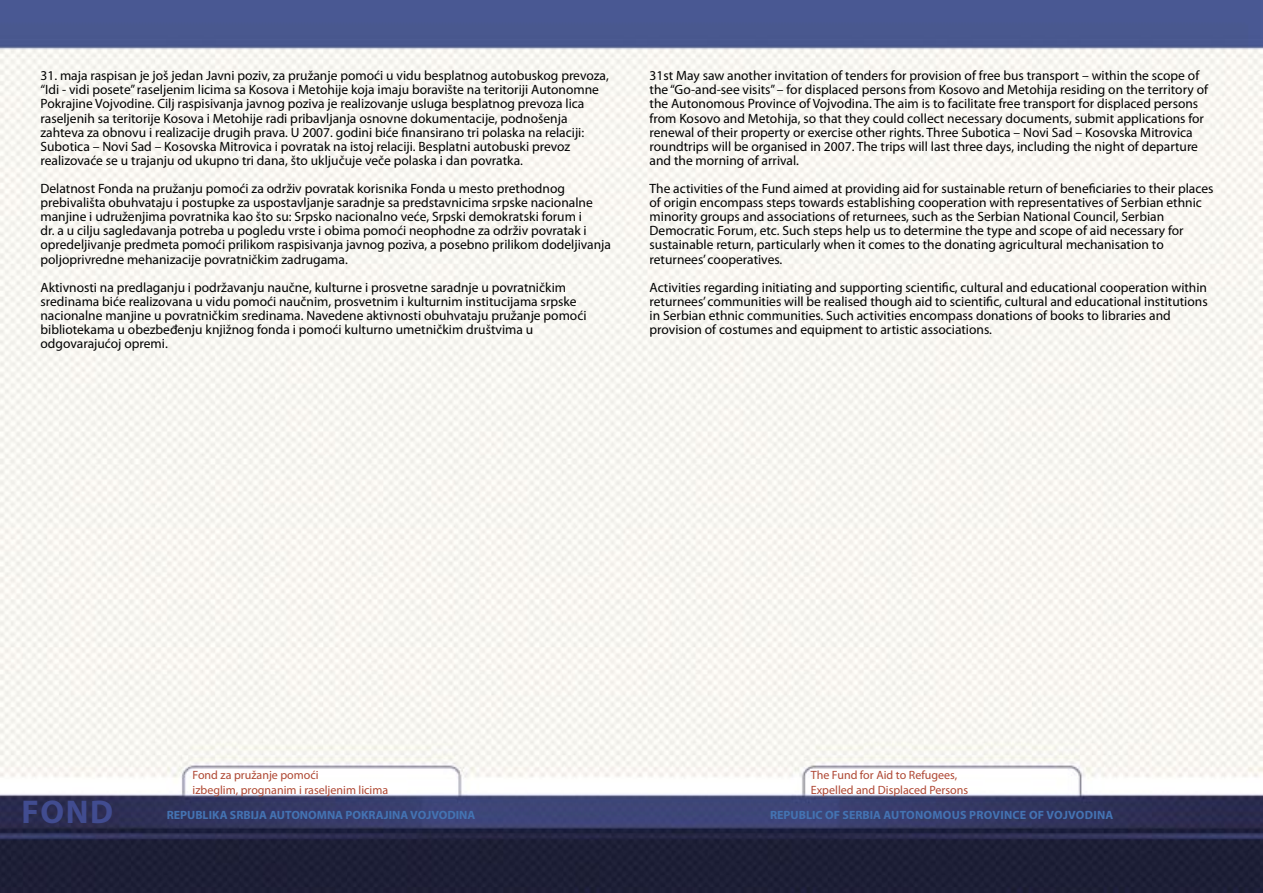
<style>
.page{position:relative;width:1263px;height:893px;background:#fff}
.page>*{position:absolute;margin:0;border:0;box-sizing:border-box;transform-origin:0 0}
.t1{font:700 33px "Myriad Pro";color:#414c90}
.t2{font:13.5px/14.1px "Myriad Pro";color:#000}
.t3{font:12px "Myriad Pro";color:#af4733}
.t4{font:700 12px "Myriad Pro";letter-spacing:.02em;color:#4473b3}
.t5{font:700 12px "Myriad Pro";color:#4473b3}
</style>
<div class="page">
<img style="left:0;top:0;width:1263px;height:893px">
<p class="t2" style="left:40px;top:69px;width:570px">31. maja raspisan je još jedan Javni poziv, za pružanje pomoći u vidu besplatnog autobuskog prevoza, “Idi - vidi posete” raseljenim licima sa Kosova i Metohije koja imaju boravište na teritoriji Autonomne<br>Pokrajine Vojvodine. Cilj raspisivanja javnog poziva je realizovanje usluga besplatnog prevoza lica</p>
<p class="t2" style="left:40px;top:111px;width:545px">raseljenih sa teritorije Kosova i Metohije radi pribavljanja osnovne dokumentacije, podnošenja zahteva za obnovu i realizacije drugih prava. U 2007. godini biće finansirano tri polaska na relaciji:<br>Subotica – Novi Sad – Kosovska Mitrovica i povratak na istoj relaciji. Besplatni autobuski prevoz realizovaće se u trajanju od ukupno tri dana, što uključuje veče polaska i dan povratka.</p>
<p class="t2" style="left:40px;top:182px;width:572px">Delatnost Fonda na pružanju pomoći za održiv povratak korisnika Fonda u mesto prethodnog prebivališta obuhvataju i postupke za uspostavljanje saradnje sa predstavnicima srpske nacionalne manjine i udruženjima povratnika kao što su: Srpsko nacionalno veće, Srpski demokratski forum i<br>dr. a u cilju sagledavanja potreba u pogledu vrste i obima pomoći neophodne za održiv povratak i opredeljivanje predmeta pomoći prilikom raspisivanja javnog poziva, a posebno prilikom dodeljivanja poljoprivredne mehanizacije povratničkim zadrugama.</p>
<p class="t2" style="left:40px;top:280px;width:527px">Aktivnosti na predlaganju i podržavanju naučne, kulturne i prosvetne saradnje u povratničkim</p>
<p class="t2" style="left:40px;top:295px;width:538px">sredinama biće realizovana u vidu pomoći naučnim, prosvetnim i kulturnim institucijama srpske</p>
<p class="t2" style="left:40px;top:309px;width:548px">nacionalne manjine u povratničkim sredinama. Navedene aktivnosti obuhvataju pružanje pomoći</p>
<p class="t2" style="left:40px;top:323px;width:494px">bibliotekama u obezbeđenju knjižnog fonda i pomoći kulturno umetničkim društvima u odgovarajućoj opremi.</p>
<p class="t2" style="left:650px;top:69px;width:560px">31st May saw another invitation of tenders for provision of free bus transport – within the scope of the “Go-and-see visits” – for displaced persons from Kosovo and Metohija residing on the territory of the Autonomous Province of Vojvodina. The aim is to facilitate free transport for displaced persons from Kosovo and Metohija, so that they could collect necessary documents, submit applications for renewal of their property or exercise other rights. Three Subotica – Novi Sad – Kosovska Mitrovica roundtrips will be organised in 2007. The trips will last three days, including the night of departure and the morning of arrival.</p>
<p class="t2" style="left:650px;top:182px;width:565px">The activities of the Fund aimed at providing aid for sustainable return of beneficiaries to their places of origin encompass steps towards establishing cooperation with representatives of Serbian ethnic minority groups and associations of returnees, such as the Serbian National Council, Serbian</p>
<p class="t2" style="left:650px;top:224px;width:536px">Democratic Forum, etc. Such steps help us to determine the type and scope of aid necessary for</p>
<p class="t2" style="left:650px;top:238px;width:516px">sustainable return, particularly when it comes to the donating agricultural mechanisation to</p>
<p class="t2" style="left:650px;top:252px;width:134px">returnees’ cooperatives.</p>
<p class="t2" style="left:650px;top:280px;width:560px;text-align:justify">Activities regarding initiating and supporting scientific, cultural and educational cooperation within returnees’ communities will be realised though aid to scientific, cultural and educational institutions in Serbian ethnic communities. Such activities encompass donations of books to libraries and</p>
<p class="t2" style="left:650px;top:323px;width:344px">provision of costumes and equipment to artistic associations.</p>
<p class="t1" style="left:21px;top:794px;width:93px">FOND</p>
<p class="t3" style="left:193px;top:768px;width:128px">Fond za pružanje pomoći</p>
<p class="t3" style="left:193px;top:783px;width:197px">izbeglim, prognanim i raseljenim licima</p>
<p class="t5" style="left:167px;top:809px;width:310px">REPUBLIKA SRBIJA AUTONOMNA POKRAJINA VOJVODINA</p>
<p class="t3" style="left:811px;top:768px;width:148px">The Fund for Aid to Refugees,</p>
<p class="t3" style="left:811px;top:783px;width:159px">Expelled and Displaced Persons</p>
<p class="t4" style="left:770px;top:809px;width:345px">REPUBLIC OF SERBIA AUTONOMOUS PROVINCE OF VOJVODINA</p>
</div>
